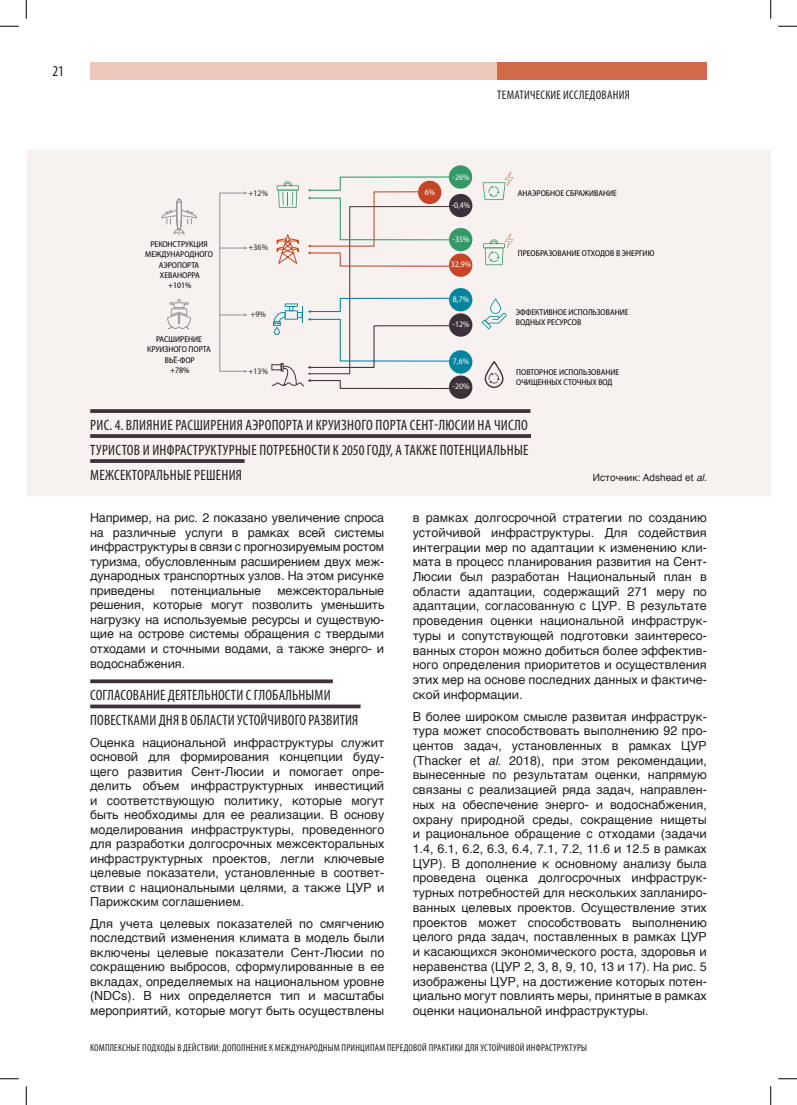
<style>
.page{position:relative;width:797px;height:1105px;background:#fff}
.page>*{position:absolute;margin:0;border:0;box-sizing:border-box;transform-origin:0 0}
.AVENIR_JUST{font:condensed 15px/25px "Myriad Pro";letter-spacing:.01em;color:#231f20}
.AVENIR_JUST-2{font:12.5px/14.8px "Helvetica";color:#231f20;text-align:justify}
.t1{font:condensed 12.5px "Myriad Pro";letter-spacing:.02em;color:#231f20}
.t2{font:condensed 10px "Myriad Pro";letter-spacing:.02em;color:#231f20}
.AVENIR_JUST-3{font:10px "Helvetica";color:#231f20}
.t3{font:semi-condensed 8.38px/10.1px "Myriad Pro";color:#000;text-align:center}
.t4{font:semi-condensed 8.38px "Myriad Pro";color:#fff}
.t5{font:semi-condensed 8.38px "Myriad Pro";color:#231f20}
.s1{font-style:italic}
</style>
<div class="page">
<div style="left:90px;top:62px;width:407px;height:17px;background:#eec7bb"></div>
<div style="left:497px;top:62px;width:210px;height:17px;background:#d16a49"></div>
<div style="left:28px;top:150px;width:742px;height:346px;background:#f7f1ef"></div>
<div style="left:449px;top:194px;width:23px;height:23px;background:#3c3039;border-radius:50%"></div>
<div style="left:449px;top:253px;width:23px;height:24px;background:#c54627;border-radius:50%"></div>
<div style="left:449px;top:288px;width:23px;height:23px;background:#00859e;border-radius:50%"></div>
<div style="left:449px;top:313px;width:23px;height:24px;background:#3c3039;border-radius:50%"></div>
<div style="left:449px;top:350px;width:23px;height:24px;background:#00859e;border-radius:50%"></div>
<div style="left:449px;top:375px;width:23px;height:24px;background:#3c3039;border-radius:50%"></div>
<div style="left:449px;top:165px;width:23px;height:24px;background:#396;border-radius:50%"></div>
<svg style="left:481px;top:298px;width:25px;height:31px"></svg>
<svg style="left:484px;top:361px;width:19px;height:27px"></svg>
<div style="left:449px;top:228px;width:23px;height:23px;background:#396;border-radius:50%"></div>
<svg style="left:482px;top:172px;width:31px;height:28px"></svg>
<svg style="left:483px;top:233px;width:30px;height:32px"></svg>
<svg style="left:271px;top:176px;width:179px;height:214px"></svg>
<div style="left:219px;top:193px;width:26px;height:179px;border:1px solid #939598"></div>
<hr style="left:220px;top:247px;width:25px;height:2px;background:#939598">
<svg style="left:220px;top:313px;width:27px;height:3px"></svg>
<svg style="left:161px;top:198px;width:36px;height:37px"></svg>
<svg style="left:167px;top:299px;width:24px;height:30px"></svg>
<svg style="left:90px;top:679px;width:243px;height:4px"></svg>
<svg style="left:90px;top:704px;width:270px;height:4px"></svg>
<svg style="left:90px;top:409px;width:440px;height:4px;background:#473b43"></svg>
<svg style="left:90px;top:434px;width:441px;height:4px;background:#473b43"></svg>
<svg style="left:90px;top:459px;width:154px;height:4px"></svg>
<svg style="left:0;top:25px;width:19px;height:2px"></svg>
<svg style="left:778px;top:25px;width:19px;height:2px"></svg>
<svg style="left:0;top:1078px;width:19px;height:1px"></svg>
<svg style="left:778px;top:1078px;width:19px;height:1px"></svg>
<svg style="left:25px;top:0;width:2px;height:19px"></svg>
<svg style="left:25px;top:1086px;width:2px;height:19px"></svg>
<svg style="left:770px;top:0;width:1px;height:19px"></svg>
<svg style="left:770px;top:1086px;width:1px;height:19px"></svg>
<p class="AVENIR_JUST" style="left:52px;top:59px;width:13px">21</p>
<p class="t1" style="left:497px;top:88px;width:134px">ТЕМАТИЧЕСКИЕ ИССЛЕДОВАНИЯ</p>
<p class="t3" style="left:145px;top:240px;width:69px">РЕКОНСТРУКЦИЯ<br>МЕЖДУНАРОДНОГО<br>АЭРОПОРТА<br>ХЕВАНОРРА<br>+101%</p>
<p class="t3" style="left:147px;top:335px;width:65px">РАСШИРЕНИЕ<br>КРУИЗНОГО ПОРТА<br>ВЬЁ-ФОР<br>+78%</p>
<p class="t5" style="left:248px;top:189px;width:21px">+12%</p>
<p class="t4" style="left:425px;top:187px;width:12px">6%</p>
<p class="t5" style="left:248px;top:243px;width:21px">+36%</p>
<p class="t5" style="left:250px;top:310px;width:17px">+9%</p>
<p class="t5" style="left:248px;top:366px;width:21px">+13%</p>
<p class="t4" style="left:452px;top:173px;width:18px">-26%</p>
<p class="t4" style="left:451px;top:200px;width:20px">-0,4%</p>
<p class="t4" style="left:452px;top:235px;width:18px">-35%</p>
<p class="t4" style="left:451px;top:260px;width:22px">32,9%</p>
<p class="t4" style="left:453px;top:295px;width:18px">8,7%</p>
<p class="t4" style="left:452px;top:320px;width:18px">-12%</p>
<p class="t4" style="left:453px;top:357px;width:18px">7,6%</p>
<p class="t4" style="left:452px;top:382px;width:18px">-20%</p>
<p class="t3" style="left:517px;top:188px;width:101px">АНАЭРОБНОЕ СБРАЖИВАНИЕ</p>
<p class="t3" style="left:517px;top:248px;width:138px">ПРЕОБРАЗОВАНИЕ ОТХОДОВ В ЭНЕРГИЮ</p>
<p class="t3" style="left:516px;top:307px;width:114px;text-align:left">ЭФФЕКТИВНОЕ ИСПОЛЬЗОВАНИЕ<br>ВОДНЫХ РЕСУРСОВ</p>
<p class="t3" style="left:516px;top:367px;width:105px;text-align:left">ПОВТОРНОЕ ИСПОЛЬЗОВАНИЕ<br>ОЧИЩЕННЫХ СТОЧНЫХ ВОД</p>
<p class="AVENIR_JUST" style="left:90px;top:412px;width:440px;text-align:justify">РИС. 4. ВЛИЯНИЕ РАСШИРЕНИЯ АЭРОПОРТА И КРУИЗНОГО ПОРТА СЕНТ-ЛЮСИИ НА ЧИСЛО ТУРИСТОВ И ИНФРАСТРУКТУРНЫЕ ПОТРЕБНОСТИ К 2050 ГОДУ, А ТАКЖЕ ПОТЕНЦИАЛЬНЫЕ МЕЖСЕКТОРАЛЬНЫЕ РЕШЕНИЯ</p>
<p class="AVENIR_JUST-3" style="left:593px;top:469px;width:115px">Источник: Adshead et <span class="s1">al.</span></p>
<p class="AVENIR_JUST-2" style="left:90px;top:511px;width:296px">Например, на рис. 2 показано увеличение спроса на различные услуги в рамках всей системы инфраструктуры в связи с прогнозируемым ростом туризма, обусловленным расширением двух меж&shy;дународных транспортных узлов. На этом рисунке приведены</p>
<p class="AVENIR_JUST-2" style="left:90px;top:583px;width:296px;text-indent:187px">межсекторальные решения, которые могут позволить уменьшить нагрузку на используемые ресурсы и существую&shy;щие на острове системы обращения с твердыми отходами и сточными водами, а также энерго- и водоснабжения.</p>
<p class="AVENIR_JUST" style="left:90px;top:682px;width:270px">СОГЛАСОВАНИЕ ДЕЯТЕЛЬНОСТИ С ГЛОБАЛЬНЫМИ<br>ПОВЕСТКАМИ ДНЯ В ОБЛАСТИ УСТОЙЧИВОГО РАЗВИТИЯ</p>
<p class="AVENIR_JUST-2" style="left:90px;top:735px;width:296px">Оценка национальной инфраструктуры служит основой для формирования концепции буду&shy;щего развития Сент-Люсии и помогает опре&shy;делить объем инфраструктурных инвестиций и соответствующую политику, которые могут быть необходимы для ее реализации. В основу моделирования инфраструктуры, проведенного для разработки долгосрочных межсекторальных инфраструктурных проектов, легли ключевые целевые показатели, установленные в соответ&shy;ствии с национальными целями, а также ЦУР и Парижским соглашением.</p>
<p class="AVENIR_JUST-2" style="left:90px;top:917px;width:296px">Для учета целевых показателей по смягчению последствий изменения климата в модель были включены целевые показатели Сент-Люсии по сокращению выбросов, сформулированные в ее вкладах, определяемых на национальном уровне (NDCs). В них определяется тип и масштабы мероприятий, которые могут быть осуществлены</p>
<p class="AVENIR_JUST-2" style="left:171px;top:583px;width:92px">потенциальные</p>
<p class="AVENIR_JUST-2" style="left:412px;top:511px;width:296px">в рамках долгосрочной стратегии по созданию устойчивой инфраструктуры. Для содействия интеграции мер по адаптации к изменению кли&shy;мата в процесс планирования развития на Сент-Люсии был разработан Национальный план в области адаптации, содержащий 271 меру по адаптации, согласованную с ЦУР. В результате проведения оценки национальной инфраструк&shy;туры и сопутствующей подготовки заинтересо&shy;ванных сторон можно добиться более эффектив&shy;ного определения приоритетов и осуществления этих мер на основе последних данных и фактиче&shy;ской информации.</p>
<p class="AVENIR_JUST-2" style="left:412px;top:709px;width:296px">В более широком смысле развитая инфраструк&shy;тура может способствовать выполнению 92 про&shy;центов задач, установленных в рамках ЦУР (Thacker et <span class="s1">al</span>. 2018), при этом рекомендации, вынесенные по результатам оценки, напрямую связаны с реализацией ряда задач, направлен&shy;ных на обеспечение энерго- и водоснабжения, охрану природной среды, сокращение нищеты и рациональное обращение с отходами (задачи 1.4, 6.1, 6.2, 6.3, 6.4, 7.1, 7.2, 11.6 и 12.5 в рамках ЦУР). В дополнение к основному анализу была проведена оценка долгосрочных инфраструк&shy;турных потребностей для нескольких запланиро&shy;ванных целевых проектов. Осуществление этих проектов может способствовать выполнению целого ряда задач, поставленных в рамках ЦУР и касающихся экономического роста, здоровья и неравенства (ЦУР 2, 3, 8, 9, 10, 13 и 17). На рис. 5 изображены ЦУР, на достижение которых потен&shy;циально могут повлиять меры, принятые в рамках оценки национальной инфраструктуры.</p>
<p class="t2" style="left:90px;top:1041px;width:498px">КОМПЛЕКСНЫЕ ПОДХОДЫ В ДЕЙСТВИИ: ДОПОЛНЕНИЕ К МЕЖДУНАРОДНЫМ ПРИНЦИПАМ ПЕРЕДОВОЙ ПРАКТИКИ ДЛЯ УСТОЙЧИВОЙ ИНФРАСТРУКТУРЫ</p>
</div>
